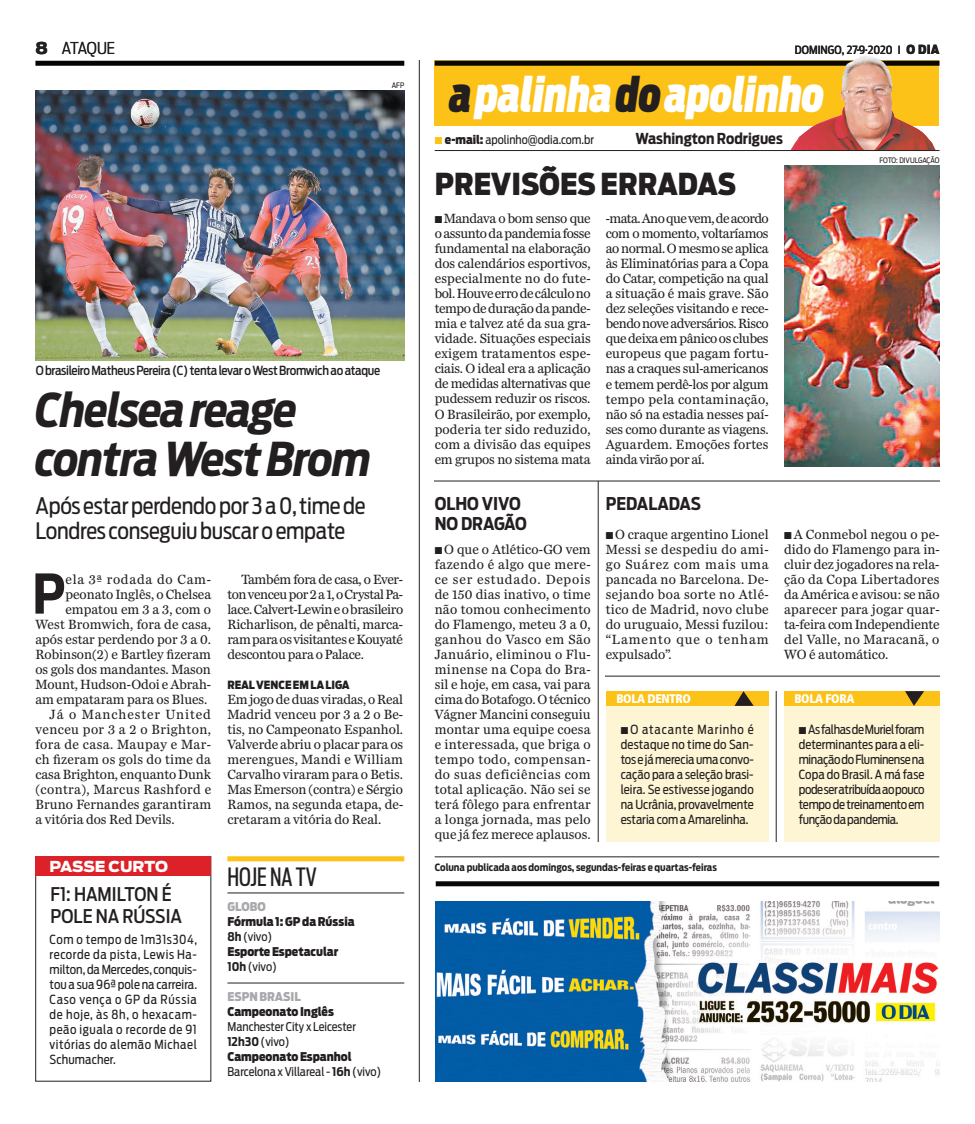
<style>
.page{position:relative;width:975px;height:1124px;background:#fff}
.page>*{position:absolute;margin:0;border:0;box-sizing:border-box;transform-origin:0 0}
.t1{font:700 54.25px "Antenna Cond";color:#231f20}
.t2{font:italic 900 47.5px "Antenna Extra Cond";color:#fff}
.t3{font:italic 700 46.25px/48.8px "Antenna Cond";letter-spacing:-.025em;color:#231f20}
.t4{font:900 30px "Antenna Cond";color:#231f20}
.t5{font:25px "Antenna Extra Cond";color:#231f20}
.t6{font:22.5px/25px "Antenna Cond";letter-spacing:-.01em;color:#231f20}
.t7{font:500 18.75px/21.2px "Antenna Cond";color:#231f20}
.t8{font:700 17.5px/20px "Antenna Cond";color:#231f20}
.t9{font:300 16.25px "Antenna Cond";letter-spacing:-.01em;color:#231f20}
.t10{font:700 15px "Antenna Cond";color:#231f20}
.t11{font:900 15px "Antenna";letter-spacing:-.01em;color:#fff}
.t12{font:13.75px/15px "Miller Daily Two";color:#231f20;text-align:justify}
.t13{font:13.75px "Miller Daily Two";letter-spacing:.03em;color:#231f20}
.t14{font:13.75px "Miller Daily Two";letter-spacing:.07em;color:#231f20}
.t15{font:13.75px "Miller Daily Two";letter-spacing:.055em;color:#231f20}
.t16{font:12.5px/15px "Antenna Cond";color:#231f20;text-align:justify}
.t17{font:500 12.5px "Antenna Cond";letter-spacing:-.025em;color:#231f20}
.t18{font:900 condensed 12.5px "Frutiger";letter-spacing:-.025em;color:#fff;scale:.96 1}
.t19{font:12px/15px "Antenna Cond";color:#231f20}
.t20{font:900 12px/15px "Antenna Cond";color:#231f20}
.t21{font:900 12px "Antenna Cond";color:#a8a9ad}
.t22{font:11.88px "Antenna Cond";color:#231f20}
.t23{font:500 11.25px "Antenna Cond";letter-spacing:-.005em;color:#231f20}
.t24{font:900 11.25px "Antenna Cond";letter-spacing:-.005em;color:#231f20}
.t25{font:700 10px "Antenna Cond";color:#231f20}
.t26{font:7.5px "Antenna Cond";color:#231f20}
.s1{font-family:"Antenna";font-weight:900}
.s2{font-weight:900;font-size:12.5px}
.s3{font-weight:700}
.s4{font-weight:400}
.s5{font-weight:900}
.s6{color:#231f20}
.s7{color:#fdc215}
</style>
<div class="page">
<img style="left:35px;top:91px;width:369px;height:270px">
<div style="left:227px;top:856px;width:177px;height:5px;background:#fdc215"></div>
<hr style="left:227px;top:892px;width:177px;height:1px;background:#231f20">
<hr style="left:227px;top:982px;width:177px;height:1px;background:#231f20">
<div style="left:35px;top:856px;width:176px;height:225px;border:1px solid #231f20"></div>
<div style="left:35px;top:856px;width:176px;height:19px;background:#dc2228"></div>
<hr style="left:419px;top:61px;width:1px;height:1020px;background:#231f20">
<div style="left:35px;top:61px;width:369px;height:5px;background:#040503"></div>
<img style="left:435px;top:901px;width:504px;height:180px">
<div style="left:434px;top:61px;width:505px;height:65px;background:#fdc217"></div>
<img style="left:784px;top:166px;width:155px;height:300px">
<hr style="left:434px;top:480px;width:505px;height:1px;background:#231f20">
<hr style="left:605px;top:675px;width:334px;height:1px;background:#231f20">
<hr style="left:598px;top:481px;width:1px;height:360px;background:#231f20">
<div style="left:605px;top:705px;width:163px;height:136px;background:#fef5d4"></div>
<div style="left:783px;top:705px;width:156px;height:136px;background:#fef5d4"></div>
<div style="left:605px;top:691px;width:163px;height:14px;background:#fdc217"></div>
<div style="left:783px;top:691px;width:156px;height:14px;background:#fdc217"></div>
<svg style="left:735px;top:691px;width:18px;height:14px"></svg>
<svg style="left:905px;top:691px;width:19px;height:14px"></svg>
<div style="left:434px;top:61px;width:505px;height:5px;background:#070908"></div>
<img style="left:790px;top:56px;width:146px;height:94px">
<div style="left:435px;top:881px;width:504px;height:5px;background:#070908"></div>
<hr style="left:434px;top:856px;width:505px;height:1px;background:#231f20">
<hr style="left:434px;top:150px;width:505px;height:1px;background:#231f20">
<hr style="left:775px;top:691px;width:1px;height:150px;background:#231f20">
<p class="t9" style="left:35px;top:38px;width:81px"><span class="s1">8</span> ATAQUE</p>
<p class="t23" style="left:794px;top:43px;width:146px">Domingo, 27.9.2020 I <span class="s2">o dia</span></p>
<p class="t26" style="left:392px;top:81px;width:14px">AFP</p>
<p class="t17" style="left:36px;top:362px;width:346px">O brasileiro Matheus Pereira (C) tenta levar o West Bromwich ao ataque</p>
<h3 class="t3" style="left:35px;top:386px;width:337px">Chelsea reage contra West Brom</h3>
<h3 class="t6" style="left:35px;top:493px;width:331px">Após estar perdendo por 3 a 0, time de<br>Londres conseguiu buscar o empate</h3>
<h1 class="t1" style="left:32px;top:561px;width:35px">P</h1>
<p class="t15" style="left:65px;top:571px;width:147px">ela 3ª rodada do Cam-</p>
<p class="t12" style="left:227px;top:571px;width:177px;text-indent:14px">Também fora de casa, o Ever&shy;ton venceu por 2 a 1, o Crystal Pa&shy;lace. Calvert-Lewin e o brasileiro Richarlison, de pênalti, marca&shy;ram para os visitantes e Kouyaté descontou para o Palace.</p>
<p class="t24" style="left:227px;top:677px;width:124px">REAL VENCE EM LA LIGA</p>
<p class="t12" style="left:227px;top:691px;width:177px">Em jogo de duas viradas, o Real Madrid venceu por 3 a 2 o Be&shy;tis, no Campeonato Espanhol.<br>Valverde abriu o placar para os merengues, Mandi e William Carvalho viraram para o Betis.<br>Mas Emerson (contra) e Sérgio Ramos, na segunda etapa, de&shy;cretaram a vitória do Real.</p>
<p class="t12" style="left:65px;top:586px;width:147px">peonato Inglês, o Chelsea</p>
<p class="t12" style="left:65px;top:601px;width:147px">empatou em 3 a 3, com o</p>
<p class="t12" style="left:35px;top:616px;width:177px">West Bromwich, fora de casa,</p>
<p class="t12" style="left:35px;top:631px;width:177px">após estar perdendo por 3 a 0.</p>
<p class="t12" style="left:35px;top:646px;width:177px">Robinson(2) e Bartley fizeram</p>
<p class="t12" style="left:35px;top:661px;width:177px">os gols dos mandantes. Mason</p>
<p class="t12" style="left:35px;top:676px;width:177px">Mount, Hudson-Odoi e Abrah-</p>
<p class="t12" style="left:35px;top:691px;width:173px">am empataram para os Blues.</p>
<p class="t14" style="left:50px;top:706px;width:163px">Já o Manchester United</p>
<p class="t13" style="left:35px;top:721px;width:177px">venceu por 3 a 2 o Brighton,</p>
<p class="t13" style="left:35px;top:736px;width:177px">fora de casa. Maupay e Mar-</p>
<p class="t12" style="left:35px;top:751px;width:177px">ch fizeram os gols do time da</p>
<p class="t12" style="left:35px;top:766px;width:177px">casa Brighton, enquanto Dunk</p>
<p class="t13" style="left:35px;top:781px;width:177px">(contra), Marcus Rashford e</p>
<p class="t12" style="left:35px;top:796px;width:177px">Bruno Fernandes garantiram</p>
<p class="t12" style="left:35px;top:811px;width:141px">a vitória dos Red Devils.</p>
<p class="t11" style="left:50px;top:857px;width:120px">PASSE CURTO</p>
<h3 class="t7" style="left:50px;top:883px;width:133px">F1: HAMI LTON É<br>POLE NA RÚSSIA</h3>
<p class="t16" style="left:50px;top:931px;width:149px">Com o tempo de 1m31s304, recorde da pista, Lewis Ha&shy;milton, da Mercedes, conquis&shy;tou a sua 96ª pole na carreira.<br>Caso vença o GP da Rússia de hoje, às 8h, o hexacam&shy;peão iguala o recorde de 91 vitórias do alemão Michael Schumacher.</p>
<h3 class="t5" style="left:227px;top:862px;width:91px">HOJE NA TV</h3>
<p class="t21" style="left:227px;top:899px;width:39px">GLOBO</p>
<p class="t20" style="left:227px;top:913px;width:129px">Fórmula 1: GP da Rússia<br><span class="s3">8h</span><span class="s4">(vivo)<br></span>Esporte Espetacular<br><span class="s3">10h</span><span class="s4">(vivo)</span></p>
<p class="t21" style="left:227px;top:989px;width:75px">ESPN BRASIL</p>
<p class="t20" style="left:227px;top:1003px;width:108px">Campeonato Inglês</p>
<p class="t19" style="left:227px;top:1018px;width:155px">Manchester City x Leicester<br><span class="s3">12h30</span>(vivo)<br><span class="s5">Campeonato Espanhol<br></span>Barcelona x Villareal - <span class="s3">16h</span> (vivo)</p>
<h2 class="t2" style="left:449px;top:67px;width:376px"><span class="s6">a</span> palinha <span class="s6">do</span> apolinho</h2>
<p class="t22" style="left:434px;top:132px;width:161px"><span class="s7">■</span> <span class="s5">e-mail:</span> apolinho@odia.com.br</p>
<p class="t10" style="left:635px;top:129px;width:149px">Washington Rodrigues</p>
<h3 class="t4" style="left:434px;top:167px;width:39px">Prev</h3>
<h3 class="t4" style="left:511px;top:167px;width:109px">isões err</h3>
<h3 class="t4" style="left:657px;top:167px;width:77px">adas</h3>
<p class="t12" style="left:434px;top:211px;width:157px;text-indent:9px">Mandava o bom senso que o assunto da pandemia fosse fundamental na elaboração dos calendários esportivos, especialmente no do fute&shy;bol. Houve erro de cálculo no tempo de duração da pande&shy;mia e talvez até da sua gra&shy;vidade. Situações especiais exigem tratamentos espe&shy;ciais. O ideal era a aplicação de medidas alternativas que pudessem reduzir os riscos.<br>O Brasileirão, por exemplo, poderia ter sido reduzido, com a divisão das equipes em grupos no sistema mata</p>
<p class="t12" style="left:605px;top:211px;width:165px">-mata. Ano que vem, de acordo com o momento, voltaríamos ao normal. O mesmo se aplica às Eliminatórias para a Copa do Catar, competição na qual a situação é mais grave. São dez seleções visitando e rece&shy;bendo nove adversários. Risco que deixa em pânico os clubes europeus que pagam fortu&shy;nas a craques sul-americanos e temem perdê-los por algum tempo pela contaminação, não só na estadia nesses paí&shy;ses como durante as viagens.<br>Aguardem. Emoções fortes ainda virão por aí.</p>
<p class="t26" style="left:879px;top:156px;width:62px">Foto: Divulgação</p>
<p class="t8" style="left:434px;top:493px;width:94px">OLHO VIVO<br>NO DRAGÃO</p>
<p class="t8" style="left:605px;top:493px;width:97px">PEDALADAS</p>
<p class="t12" style="left:434px;top:541px;width:157px;text-indent:10px">O que o Atlético-GO vem fazendo é algo que mere&shy;ce ser estudado. Depois de 150 dias inativo, o time não tomou conhecimento do Flamengo, meteu 3 a 0, ganhou do Vasco em São Januário, eliminou o Flu&shy;minense na Copa do Bra&shy;sil e hoje, em casa, vai para cima do Botafogo. O técnico Vágner Mancini conseguiu montar uma equipe coesa e interessada, que briga o tempo todo, compensan&shy;do suas deficiências com total aplicação. Não sei se terá fôlego para enfrentar a longa jornada, mas pelo que já fez merece aplausos.</p>
<p class="t12" style="left:605px;top:526px;width:164px;text-indent:10px">O craque argentino Lionel Messi se despediu do ami&shy;go Suárez com mais uma pancada no Barcelona. De&shy;sejando boa sorte no Atlé&shy;tico de Madrid, novo clube do uruguaio, Messi fuzilou: “Lamento que o tenham expulsado”.</p>
<p class="t12" style="left:784px;top:526px;width:157px;text-indent:10px">A Conmebol negou o pe&shy;dido do Flamengo para in&shy;cluir dez jogadores na rela&shy;ção da Copa Libertadores da América e avisou: se não aparecer para jogar quar&shy;ta-feira com Independiente del Valle, no Maracanã, o WO é automático.</p>
<p class="t18" style="left:616px;top:691px;width:79px">BOLA DENTRO</p>
<p class="t18" style="left:794px;top:691px;width:64px">BOLA FORA</p>
<p class="t16" style="left:620px;top:721px;width:134px;text-indent:10px">O atacante Marinho é destaque no time do San&shy;tos e já merecia uma convo&shy;cação para a seleção brasi&shy;leira. Se estivesse jogando na Ucrânia, provavelmente estaria com a Amarelinha.</p>
<p class="t16" style="left:798px;top:721px;width:127px;text-indent:9px">As falhas de Muriel foram determinantes para a eli&shy;minação do Fluminense na Copa do Brasil. A má fase pode ser atribuída ao pouco tempo de treinamento em função da pandemia.</p>
<p class="t25" style="left:434px;top:861px;width:284px">Coluna publicada aos domingos, segundas-feiras e quartas-feiras</p>
</div>
